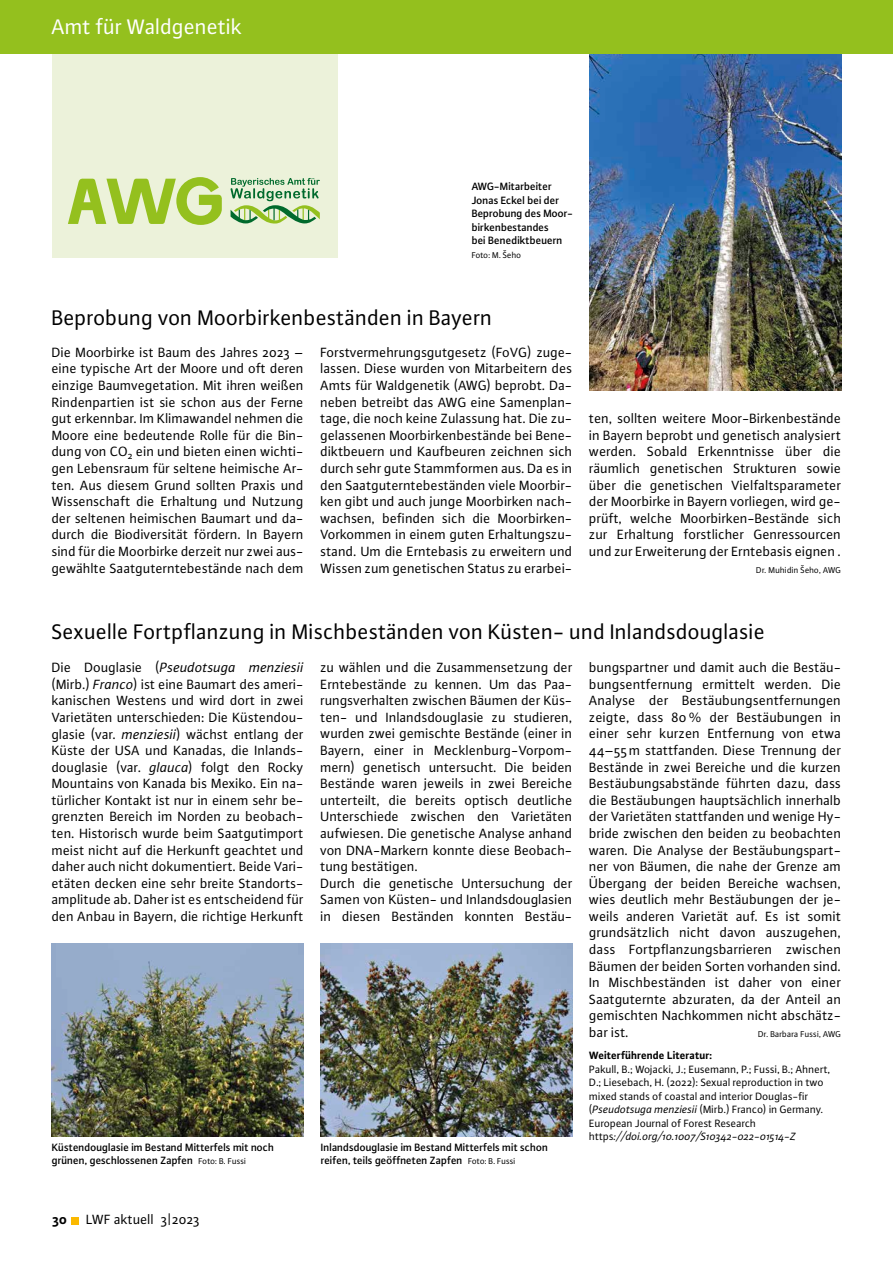
<style>
.page{position:relative;width:893px;height:1263px;background:#fff}
.page>*{position:absolute;margin:0;border:0;box-sizing:border-box;transform-origin:0 0}
.t1{font:22.5px "Plus Sans Pro";color:#000}
.t2{font:22.5px "Plus Sans Pro";letter-spacing:-.005em;color:#fff}
.t3{font:14.25px/16.6px "Plus Sans Pro";color:#000;text-align:justify}
.t4{font:700 14.25px "Plus Sans Pro";color:#000}
.t5{font:11.25px/13.5px "Plus Sans Pro";letter-spacing:-.005em;color:#000}
.t6{font:500 11.25px/13.5px "Plus Sans Pro";letter-spacing:-.01em;color:#000}
.t7{font:700 11.25px "Plus Sans Pro";letter-spacing:-.005em;color:#000}
.t8{font:9px "Plus Sans Pro";color:#000}
.s1{font-style:italic}
.s2{font-weight:400;font-size:9px}
</style>
<div class="page">
<img style="left:589px;top:53px;width:252px;height:337px">
<img style="left:321px;top:944px;width:251px;height:193px">
<img style="left:52px;top:944px;width:252px;height:192px">
<div style="left:52px;top:53px;width:285px;height:204px;background:#ecf2da"></div>
<svg style="left:231px;top:178px;width:89px;height:46px"></svg>
<svg style="left:68px;top:177px;width:154px;height:48px"></svg>
<div style="left:72px;top:1217px;width:7px;height:7px;background:#fbb900"></div>
<div style="left:0;top:0;width:893px;height:53px;background:#94c01e"></div>
<h1 class="t2" style="left:52px;top:12px;width:192px">Amt für Waldgenetik</h1>
<p class="t6" style="left:472px;top:179px;width:103px">AWG-Mitarbeiter<br>Jonas Eckel bei der<br>Beprobung des Moor&shy;birkenbestandes<br>bei Benediktbeuern</p>
<p class="t8" style="left:472px;top:249px;width:51px">Foto: M. Šeho</p>
<h1 class="t1" style="left:52px;top:302px;width:442px">Beprobung von Moorbirkenbeständen in Bayern</h1>
<p class="t3" style="left:52px;top:343px;width:253px">Die Moorbirke ist Baum des Jahres 2023 – eine typische Art der Moore und oft deren einzige Baumvegetation. Mit ihren weißen Rindenpartien ist sie schon aus der Ferne gut erkennbar. Im Klimawandel nehmen die Moore eine bedeutende Rolle für die Bin&shy;dung von CO<sub>2</sub> ein und bieten einen wichti&shy;gen Lebensraum für seltene heimische Ar&shy;ten. Aus diesem Grund sollten Praxis und Wissenschaft die Erhaltung und Nutzung der seltenen heimischen Baumart und da&shy;durch die Biodiversität fördern. In Bayern sind für die Moorbirke derzeit nur zwei aus&shy;gewählte Saatguterntebestände nach dem</p>
<p class="t3" style="left:320px;top:343px;width:253px">Forstvermehrungsgutgesetz (FoVG) zuge&shy;lassen. Diese wurden von Mitarbeitern des Amts für Waldgenetik (AWG) beprobt. Da&shy;neben betreibt das AWG eine Samenplan&shy;tage, die noch keine Zulassung hat. Die zu&shy;gelassenen Moorbirkenbestände bei Bene&shy;diktbeuern und Kaufbeuren zeichnen sich durch sehr gute Stammformen aus. Da es in den Saatguterntebeständen viele Moorbir&shy;ken gibt und auch junge Moorbirken nach&shy;wachsen, befinden sich die Moorbirken-Vorkommen in einem guten Erhaltungszu&shy;stand. Um die Erntebasis zu erweitern und Wissen zum genetischen Status zu erarbei-</p>
<p class="t3" style="left:589px;top:409px;width:253px">ten, sollten weitere Moor-Birkenbestände in Bayern beprobt und genetisch analysiert werden. Sobald Erkenntnisse über die räumlich genetischen Strukturen sowie über die genetischen Vielfaltsparameter der Moorbirke in Bayern vorliegen, wird ge&shy;prüft, welche Moorbirken-Bestände sich zur Erhaltung forstlicher Genressourcen und zur Erweiterung der Erntebasis eignen .</p>
<p class="t8" style="left:756px;top:564px;width:86px">Dr. Muhidin Šeho, AWG</p>
<h1 class="t1" style="left:52px;top:617px;width:715px">Sexuelle Fortpflanzung in Mischbeständen von Küsten- und Inlandsdouglasie</h1>
<p class="t3" style="left:52px;top:658px;width:253px">Die Douglasie (<span class="s1">Pseudotsuga menziesii </span>(Mirb.) <span class="s1">Franco</span>) ist eine Baumart des ameri&shy;kanischen Westens und wird dort in zwei Varietäten unterschieden: Die Küstendou&shy;glasie (var. <span class="s1">menziesii</span>) wächst entlang der Küste der USA und Kanadas, die Inlands&shy;douglasie (var. <span class="s1">glauca</span>) folgt den Rocky Mountains von Kanada bis Mexiko. Ein na&shy;türlicher Kontakt ist nur in einem sehr be&shy;grenzten Bereich im Norden zu beobach&shy;ten. Historisch wurde beim Saatgutimport meist nicht auf die Herkunft geachtet und daher auch nicht dokumentiert. Beide Vari&shy;etäten decken eine sehr breite Standorts&shy;amplitude ab. Daher ist es entscheidend für den Anbau in Bayern, die richtige Herkunft</p>
<p class="t3" style="left:320px;top:658px;width:253px;text-align:left">zu wählen und die Zusammensetzung der Erntebestände zu kennen. Um das Paa&shy;rungsverhalten zwischen Bäumen der Küs&shy;ten- und Inlandsdouglasie zu studieren, wurden zwei gemischte Bestände (einer in Bayern, einer in Mecklenburg-Vorpom&shy;mern) genetisch untersucht. Die beiden Bestände waren jeweils in zwei Bereiche unterteilt, die bereits optisch deutliche Unterschiede zwischen den Varietäten aufwiesen. Die genetische Analyse anhand von DNA-Markern konnte diese Beobach&shy;tung bestätigen.<br>Durch die genetische Untersuchung der Samen von Küsten- und Inlandsdouglasien in diesen Beständen konnten Bestäu-</p>
<p class="t3" style="left:589px;top:658px;width:253px">bungspartner und damit auch die Bestäu&shy;bungsentfernung ermittelt werden. Die Analyse der Bestäubungsentfernungen zeigte, dass 80% der Bestäubungen in einer sehr kurzen Entfernung von etwa 44–55m stattfanden. Diese Trennung der Bestände in zwei Bereiche und die kurzen Bestäubungsabstände führten dazu, dass die Bestäubungen hauptsächlich innerhalb der Varietäten stattfanden und wenige Hy&shy;bride zwischen den beiden zu beobachten waren. Die Analyse der Bestäubungspart&shy;ner von Bäumen, die nahe der Grenze am Übergang der beiden Bereiche wachsen, wies deutlich mehr Bestäubungen der je&shy;weils anderen Varietät auf. Es ist somit grundsätzlich nicht davon auszugehen, dass Fortpflanzungsbarrieren zwischen Bäumen der beiden Sorten vorhanden sind.<br>In Mischbeständen ist daher von einer Saatguternte abzuraten, da der Anteil an gemischten Nachkommen nicht abschätz&shy;bar ist.</p>
<p class="t8" style="left:758px;top:1028px;width:85px">Dr. Barbara Fussi, AWG</p>
<p class="t6" style="left:52px;top:1139px;width:224px">Küstendouglasie im Bestand Mitterfels mit noch grünen, geschlossenen Zapfen <span class="s2">Foto: B. Fussi</span></p>
<p class="t6" style="left:321px;top:1139px;width:229px">Inlandsdouglasie im Bestand Mitterfels mit schon reifen, teils geöffneten Zapfen <span class="s2">Foto: B. Fussi</span></p>
<p class="t4" style="left:52px;top:1209px;width:16px">30</p>
<p class="t3" style="left:86px;top:1210px;width:115px">LWF aktuell 3|2023</p>
<p class="t7" style="left:589px;top:1047px;width:124px">Weiterführende Literatur:</p>
<p class="t5" style="left:589px;top:1062px;width:243px">Pakull, B.; Wojacki, J.; Eusemann, P.; Fussi, B.; Ahnert, D.; Liesebach, H. (2022): Sexual reproduction in two mixed stands of coastal and interior Douglas-fir (<span class="s1">Pseudotsuga menziesii</span> (Mirb.) Franco) in Germany.<br>European Journal of Forest Research https<span class="s1">://doi.org/10.1007/S10342-022-01514-Z</span></p>
</div>
